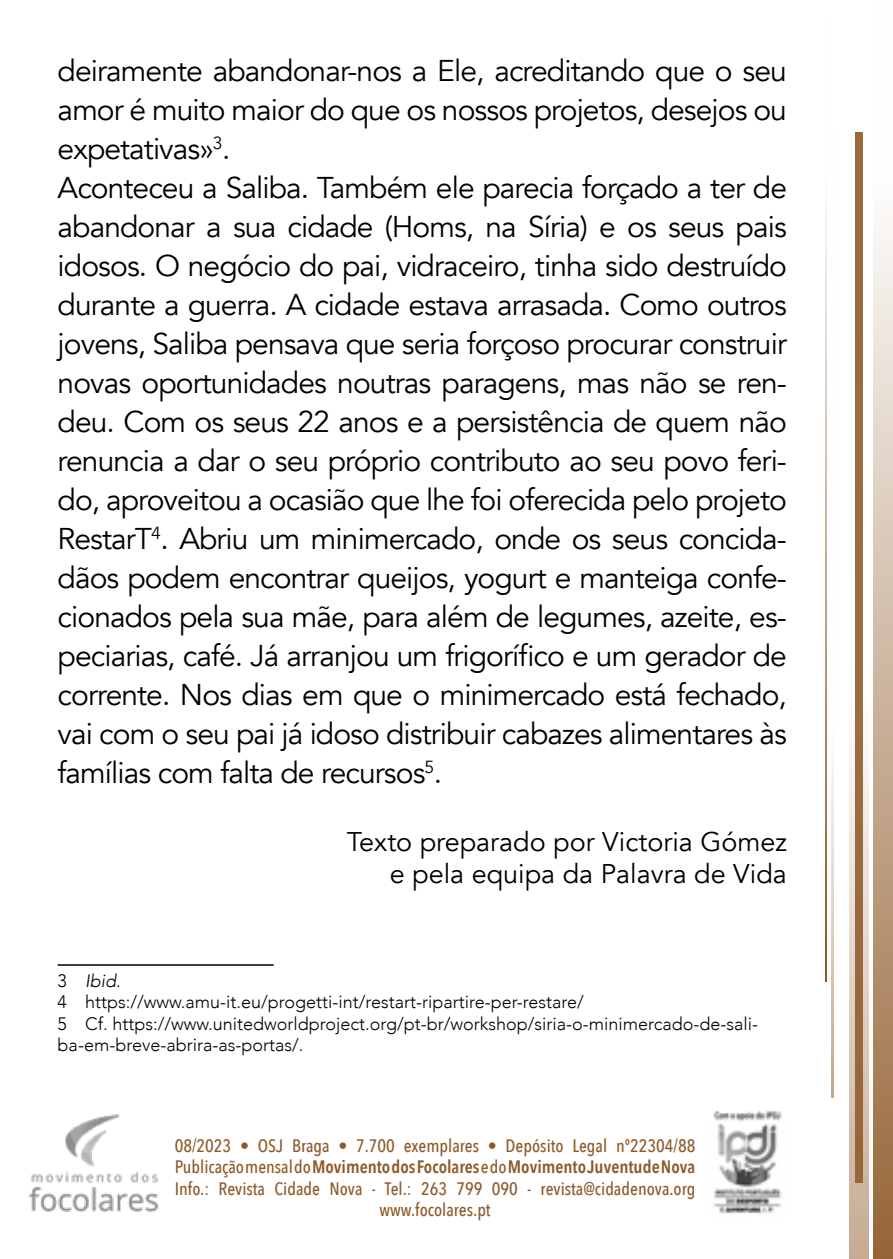
<style>
.page{position:relative;width:893px;height:1259px;background:#fff}
.page>*{position:absolute;margin:0;border:0;box-sizing:border-box;transform-origin:0 0}
.t1{font:30px/39px "Avenir";letter-spacing:-.03em;color:#000}
.t2{font:27px/32.4px "Avenir";color:#000;text-align:right}
.t3{font:500 18px/21.6px "Avenir Next Condensed";color:#8e5928;text-align:center}
.t4{font:300 18px/21.6px "Avenir";color:#000}
.s1{font-style:italic}
.s2{font-weight:600}
</style>
<div class="page">
<div style="left:873px;top:0;width:20px;height:1259px;background:linear-gradient(to bottom,#fff,#98673b)"></div>
<hr style="left:58px;top:964px;width:216px;height:1px;background:#000">
<div style="left:855px;top:132px;width:7px;height:1050px;background:#9b6c41"></div>
<hr style="left:825px;top:16px;width:1px;height:965px;background:#8e5928">
<hr style="left:831px;top:122px;width:2px;height:976px;background:#8e5928">
<svg style="left:849px;top:664px;width:20px;height:595px"></svg>
<img style="left:28px;top:1114px;width:131px;height:98px">
<img style="left:713px;top:1110px;width:69px;height:104px">
<p class="t1" style="left:58px;top:52px;width:731px">deiramente abandonar-nos a Ele, acreditando que o seu amor é muito maior do que os nossos projetos, desejos ou expetativas»<sup>3</sup>.<br>Aconteceu a Saliba. Também ele parecia forçado a ter de abandonar a sua cidade (Homs, na Síria) e os seus pais idosos. O negócio do pai, vidraceiro, tinha sido destruído durante a guerra. A cidade estava arrasada. Como outros jovens, Saliba pensava que seria forçoso procurar construir novas oportunidades noutras paragens, mas não se ren&shy;deu. Com os seus 22 anos e a persistência de quem não renuncia a dar o seu próprio contributo ao seu povo feri&shy;do, aproveitou a ocasião que lhe foi oferecida pelo projeto RestarT<sup>4</sup>. Abriu um minimercado, onde os seus concida&shy;dãos podem encontrar queijos, yogurt e manteiga confe&shy;cionados pela sua mãe, para além de legumes, azeite, es&shy;peciarias, café. Já arranjou um frigorífico e um gerador de corrente. Nos dias em que o minimercado está fechado, vai com o seu pai já idoso distribuir cabazes alimentares às famílias com falta de recursos<sup>5</sup>.</p>
<p class="t2" style="left:347px;top:826px;width:442px">Texto preparado por Victoria Gómez e pela equipa da Palavra de Vida</p>
<p class="t4" style="left:58px;top:969px;width:702px">3 <span class="s1">Ibid</span>.<br>4 https://www.amu-it.eu/progetti-int/restart-ripartire-per-restare/<br>5 Cf. https://www.unitedworldproject.org/pt-br/workshop/siria-o-minimercado-de-sali&shy;ba-em-breve-abrira-as-portas/.</p>
<p class="t3" style="left:175px;top:1134px;width:522px">08/2023 • OSJ Braga • 7.700 exemplares • Depósito Legal nº22304/88<br>Publicação mensal do <span class="s2">Movimento dos Focolares</span> e do <span class="s2">Movimento Juventude Nova </span>Info.: Revista Cidade Nova - Tel.: 263 799 090 - revista@cidadenova.org www.focolares.pt</p>
</div>
